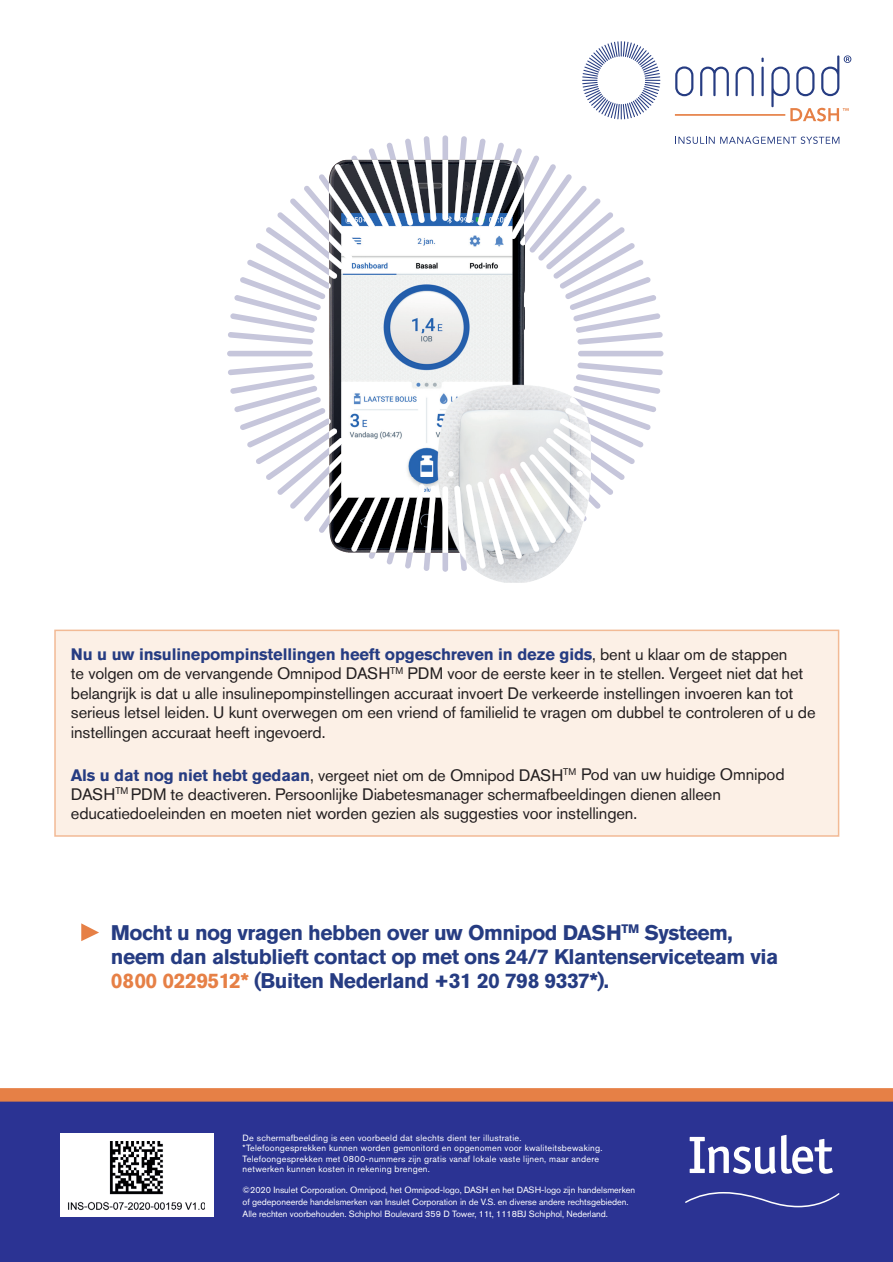
<style>
.page{position:relative;width:893px;height:1262px;background:#fff}
.page>*{position:absolute;margin:0;border:0;box-sizing:border-box;transform-origin:0 0}
.t1{font:700 21px/24px "Akzidenz Grotesk Pro";letter-spacing:-.025em;color:#263c82}
.t2{font:16.5px/19.5px "Akzidenz Grotesk Pro";letter-spacing:-.01em;color:#231f20}
.t3{font:9px/10.5px "Akzidenz Grotesk Pro";letter-spacing:.025em;color:#fff}
.t4{font:9px/12px "Akzidenz Grotesk Pro";letter-spacing:-.005em;color:#fff}
.s1{font-weight:700;color:#263c82}
.s2{color:#e68046}
</style>
<div class="page">
<div style="left:578px;top:351px;width:85px;height:5px;background:#c6c6db;border-radius:3px"></div>
<div style="left:227px;top:351px;width:85px;height:5px;background:#c6c6db;border-radius:3px"></div>
<svg style="left:369px;top:553px;width:7px;height:6px"></svg>
<svg style="left:494px;top:143px;width:10px;height:17px"></svg>
<svg style="left:386px;top:553px;width:9px;height:11px"></svg>
<svg style="left:477px;top:139px;width:9px;height:21px"></svg>
<svg style="left:405px;top:553px;width:8px;height:15px"></svg>
<svg style="left:459px;top:136px;width:8px;height:24px"></svg>
<svg style="left:424px;top:553px;width:7px;height:18px"></svg>
<svg style="left:442px;top:135px;width:6px;height:25px"></svg>
<svg style="left:442px;top:553px;width:6px;height:19px"></svg>
<svg style="left:424px;top:136px;width:7px;height:24px"></svg>
<svg style="left:460px;top:562px;width:7px;height:9px"></svg>
<svg style="left:405px;top:139px;width:9px;height:21px"></svg>
<svg style="left:386px;top:143px;width:10px;height:17px"></svg>
<svg style="left:368px;top:148px;width:10px;height:12px"></svg>
<svg style="left:351px;top:156px;width:7px;height:4px"></svg>
<svg style="left:675px;top:66px;width:18px;height:30px"></svg>
<svg style="left:700px;top:67px;width:29px;height:29px"></svg>
<svg style="left:735px;top:67px;width:19px;height:29px"></svg>
<svg style="left:761px;top:58px;width:3px;height:4px"></svg>
<hr style="left:761px;top:67px;width:3px;height:29px;background:#263c82">
<hr style="left:675px;top:114px;width:110px;height:2px;background:#e68046">
<svg style="left:675px;top:137px;width:164px;height:7px"></svg>
<svg style="left:582px;top:41px;width:78px;height:78px"></svg>
<svg style="left:771px;top:55px;width:80px;height:66px"></svg>
<div style="left:54px;top:630px;width:785px;height:207px;background:#fcf0e6;border:2px solid #f2ba95"></div>
<svg style="left:81px;top:923px;width:18px;height:18px"></svg>
<div style="left:0;top:1097px;width:893px;height:165px;background:#2b3393"></div>
<svg style="left:689px;top:1135px;width:144px;height:39px"></svg>
<svg style="left:685px;top:1192px;width:154px;height:15px"></svg>
<div style="left:0;top:1088px;width:893px;height:14px;background:#e68046"></div>
<img style="left:329px;top:160px;width:185px;height:317px">
<img style="left:538px;top:386px;width:49px;height:128px">
<img style="left:329px;top:477px;width:170px;height:75px">
<svg style="left:228px;top:363px;width:109px;height:170px"></svg>
<img style="left:329px;top:438px;width:16px;height:9px">
<img style="left:329px;top:447px;width:23px;height:8px">
<img style="left:329px;top:455px;width:32px;height:7px">
<svg style="left:512px;top:148px;width:151px;height:197px"></svg>
<img style="left:329px;top:462px;width:42px;height:62px">
<img style="left:510px;top:234px;width:14px;height:5px">
<img style="left:334px;top:468px;width:47px;height:75px">
<img style="left:499px;top:178px;width:25px;height:56px">
<img style="left:351px;top:474px;width:40px;height:78px">
<img style="left:488px;top:161px;width:29px;height:68px">
<img style="left:370px;top:478px;width:32px;height:75px">
<img style="left:477px;top:160px;width:23px;height:65px">
<img style="left:389px;top:482px;width:24px;height:71px">
<img style="left:466px;top:160px;width:16px;height:63px">
<img style="left:407px;top:484px;width:18px;height:69px">
<img style="left:454px;top:160px;width:11px;height:61px">
<img style="left:425px;top:486px;width:11px;height:67px">
<img style="left:442px;top:160px;width:6px;height:61px">
<img style="left:442px;top:486px;width:6px;height:67px">
<img style="left:425px;top:160px;width:11px;height:61px">
<img style="left:454px;top:486px;width:12px;height:76px">
<img style="left:413px;top:160px;width:12px;height:63px">
<img style="left:466px;top:484px;width:20px;height:84px">
<img style="left:402px;top:160px;width:11px;height:65px">
<img style="left:477px;top:482px;width:27px;height:82px">
<img style="left:391px;top:160px;width:11px;height:69px">
<img style="left:488px;top:478px;width:34px;height:81px">
<img style="left:352px;top:160px;width:39px;height:74px">
<img style="left:499px;top:474px;width:40px;height:78px">
<img style="left:334px;top:164px;width:47px;height:75px">
<img style="left:510px;top:468px;width:46px;height:75px">
<img style="left:337px;top:183px;width:34px;height:62px">
<img style="left:520px;top:462px;width:52px;height:71px">
<img style="left:337px;top:211px;width:24px;height:42px">
<img style="left:529px;top:455px;width:56px;height:66px">
<img style="left:337px;top:233px;width:15px;height:28px">
<img style="left:538px;top:447px;width:31px;height:54px">
<img style="left:337px;top:252px;width:8px;height:17px">
<img style="left:546px;top:438px;width:23px;height:41px">
<img style="left:553px;top:428px;width:16px;height:31px">
<svg style="left:228px;top:174px;width:109px;height:171px"></svg>
<img style="left:559px;top:419px;width:10px;height:22px">
<img style="left:565px;top:408px;width:4px;height:15px">
<svg style="left:569px;top:363px;width:94px;height:146px"></svg>
<div style="left:60px;top:1133px;width:153px;height:83px;background:#fff"></div>
<img style="left:68px;top:1142px;width:137px;height:69px">
<p class="t2" style="left:71px;top:644px;width:746px"><span class="s1">Nu u uw insulinepompinstellingen heeft opgeschreven in deze gids</span>, bent u klaar om de stappen<br>te volgen om de vervangende Omnipod DASH<sup>TM</sup> PDM voor de eerste keer in te stellen. Vergeet niet dat het belangrijk is dat u alle insulinepompinstellingen accuraat invoert De verkeerde instellingen invoeren kan tot serieus letsel leiden. U kunt overwegen om een vriend of familielid te vragen om dubbel te controleren of u de instellingen accuraat heeft ingevoerd.</p>
<p class="t2" style="left:71px;top:765px;width:715px"><span class="s1">Als u dat nog niet hebt gedaan</span>, vergeet niet om de Omnipod DASH<sup>TM</sup> Pod van uw huidige Omnipod<br>DASH<sup>TM</sup> PDM te deactiveren. Persoonlijke Diabetesmanager schermafbeeldingen dienen alleen educatiedoeleinden en moeten niet worden gezien als suggesties voor instellingen.</p>
<p class="t1" style="left:111px;top:920px;width:669px">Mocht u nog vragen hebben over uw Omnipod DASH<sup>TM</sup> Systeem, neem dan alstublieft contact op met ons 24/7 Klantenserviceteam via<br><span class="s2">0800 0229512*</span> (Buiten Nederland +31 20 798 9337*).</p>
<p class="t3" style="left:243px;top:1132px;width:361px">De schermafbeelding is een voorbeeld dat slechts dient ter illustratie. *Telefoongesprekken kunnen worden gemonitord en opgenomen voor kwaliteitsbewaking.<br>Telefoongesprekken met 0800-nummers zijn gratis vanaf lokale vaste lijnen, maar andere netwerken kunnen kosten in rekening brengen.</p>
<p class="t4" style="left:243px;top:1184px;width:394px">©2020 Insulet Corporation. Omnipod, het Omnipod-logo, DASH en het DASH-logo zijn handelsmerken of gedeponeerde handelsmerken van Insulet Corporation in de V.S. en diverse andere rechtsgebieden.<br>Alle rechten voorbehouden. Schiphol Boulevard 359 D Tower, 11t, 1118BJ Schiphol, Nederland.</p>
</div>
